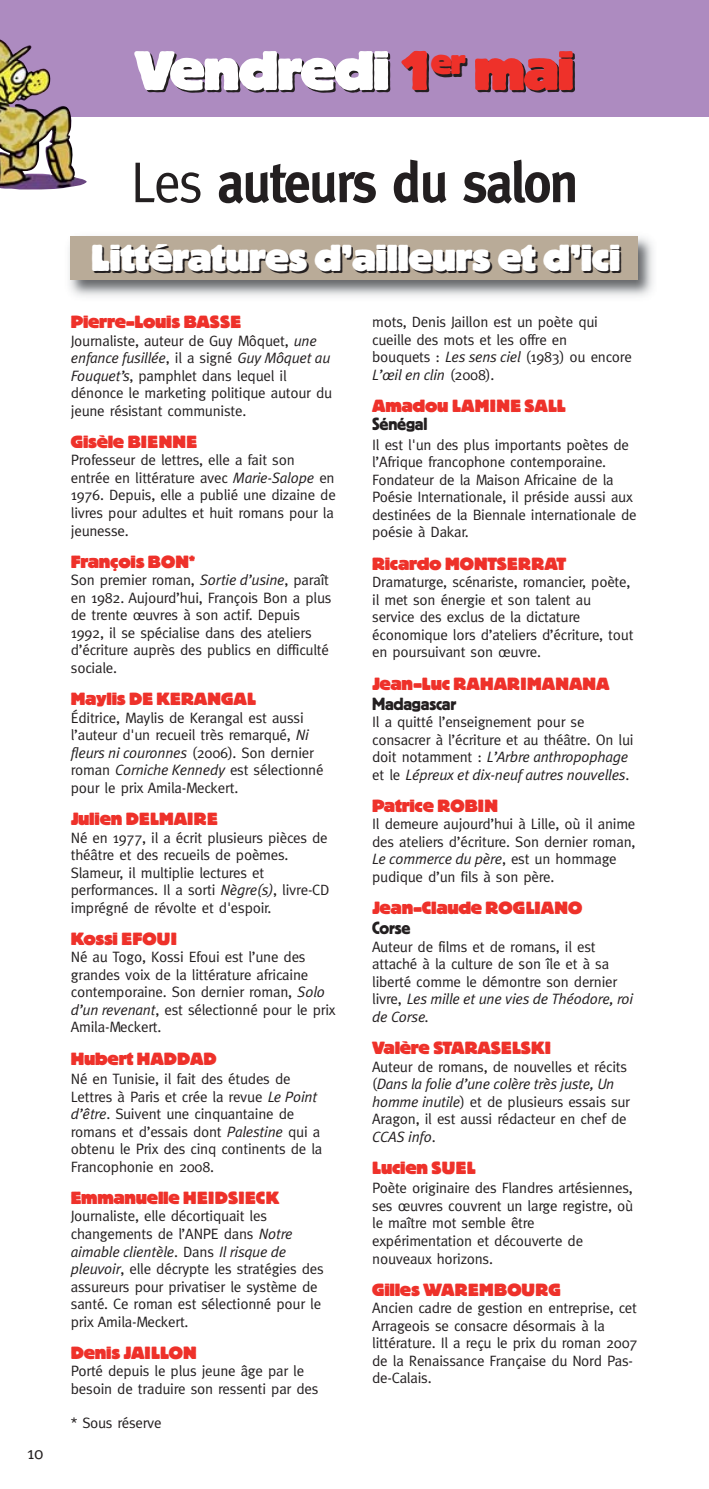
<style>
.page{position:relative;width:709px;height:1489px;background:#fff}
.page>*{position:absolute;margin:0;border:0;box-sizing:border-box;transform-origin:0 0}
.t1{font:700 57.5px "Meta";letter-spacing:-.035em;color:#231f20;scale:.94 1}
.t2{font:800 55px "Block BE";letter-spacing:-.03em;color:#231f20}
.t3{font:800 37px "Block BE";letter-spacing:-.015em;color:#231f20}
.t4{font:800 17.5px "Block BE";letter-spacing:-.015em;color:#ee312a}
.t5{font:800 17.5px "Block BE";letter-spacing:.005em;color:#ee312a}
.t6{font:17.5px "Block BE";letter-spacing:-.015em;color:#231f20}
.t7{font:17.5px "Meta";color:#231f20}
.t8{font:15px/17.5px "Meta";letter-spacing:-.015em;color:#231f20}
.t9{font:italic 15px/17.5px "Meta Plus Normal";letter-spacing:-.015em;color:#231f20}
.s1{font-weight:400}
.s2{font-family:"Meta Plus Normal";font-style:italic}
.s3{font-family:"Meta";font-style:normal}
</style>
<div class="page">
<div style="left:0;top:0;width:709px;height:117px;background:#ad8bc0"></div>
<img style="left:0;top:39px;width:87px;height:151px">
<img style="left:69px;top:236px;width:584px;height:61px">
<div style="left:71px;top:236px;width:567px;height:43px;background:#b9ab98"></div>
<p class="t7" style="left:27px;top:1445px;width:18px">10</p>
<h2 class="t2" style="left:136px;top:53px;width:441px">Vendredi 1<sup>er</sup> mai</h2>
<h1 class="t1" style="left:131px;top:160px;width:478px"><span class="s1">Les</span> auteurs du salon</h1>
<h3 class="t3" style="left:92px;top:246px;width:531px">Littératures d’ailleurs et d’ici</h3>
<p class="t4" style="left:71px;top:316px;width:171px">Pierre-Louis BASSE</p>
<p class="t8" style="left:71px;top:333px;width:247px">Journaliste, auteur de Guy Môquet, <span class="s2">une</span></p>
<p class="t9" style="left:71px;top:350px;width:261px">enfance fusillée<span class="s3">, il a signé</span> Guy Môquet au</p>
<p class="t8" style="left:71px;top:368px;width:263px"><span class="s2">Fouquet’s</span>, pamphlet dans lequel il dénonce le marketing politique autour du jeune résistant communiste.</p>
<p class="t4" style="left:71px;top:435px;width:128px">Gisèle BIENNE</p>
<p class="t8" style="left:71px;top:452px;width:266px">Professeur de lettres, elle a fait son entrée en littérature avec <span class="s2">Marie-Salope</span> en 1976. Depuis, elle a publié une dizaine de livres pour adultes et huit romans pour la jeunesse.</p>
<p class="t4" style="left:71px;top:555px;width:126px">François BON*</p>
<p class="t8" style="left:71px;top:572px;width:262px">Son premier roman, <span class="s2">Sortie d’usine</span>, paraît en 1982. Aujourd’hui, François Bon a plus de trente œuvres à son actif. Depuis 1992, il se spécialise dans des ateliers d’écriture auprès des publics en difficulté sociale.</p>
<p class="t5" style="left:71px;top:692px;width:187px">Maylis DE KERANGAL</p>
<p class="t8" style="left:71px;top:709px;width:240px">Éditrice, Maylis de Kerangal est aussi l’auteur d'un recueil très remarqué, <span class="s2">Ni</span></p>
<p class="t9" style="left:71px;top:745px;width:244px">fleurs ni couronnes <span class="s3">(2006). Son dernier</span></p>
<p class="t8" style="left:71px;top:762px;width:254px">roman <span class="s2">Corniche Kennedy</span> est sélectionné pour le prix Amila-Meckert.</p>
<p class="t4" style="left:71px;top:812px;width:148px">Julien DELMAIRE</p>
<p class="t8" style="left:71px;top:829px;width:260px">Né en 1977, il a écrit plusieurs pièces de théâtre et des recueils de poèmes.<br>Slameur, il multiplie lectures et performances. Il a sorti <span class="s2">Nègre(s)</span>, livre-CD imprégné de révolte et d'espoir.</p>
<p class="t4" style="left:71px;top:932px;width:107px">Kossi EFOUI</p>
<p class="t8" style="left:71px;top:949px;width:266px">Né au Togo, Kossi Efoui est l’une des grandes voix de la littérature africaine contemporaine. Son dernier roman, <span class="s2">Solo d’un revenant</span>, est sélectionné pour le prix Amila-Meckert.</p>
<p class="t4" style="left:71px;top:1052px;width:147px">Hubert HADDAD</p>
<p class="t8" style="left:71px;top:1071px;width:253px">Né en Tunisie, il fait des études de Lettres à Paris et crée la revue <span class="s2">Le Point d’être</span>. Suivent une cinquantaine de romans et d’essais dont <span class="s2">Palestine</span> qui a obtenu le Prix des cinq continents de la Francophonie en 2008.</p>
<p class="t4" style="left:71px;top:1191px;width:210px">Emmanuelle HEIDSIECK</p>
<p class="t8" style="left:71px;top:1208px;width:223px">Journaliste, elle décortiquait les changements de l’ANPE dans <span class="s2">Notre</span></p>
<p class="t9" style="left:71px;top:1243px;width:217px">aimable clientèle<span class="s3">. Dans</span> Il risque de</p>
<p class="t8" style="left:71px;top:1261px;width:254px"><span class="s2">pleuvoir</span>, elle décrypte les stratégies des assureurs pour privatiser le système de santé. Ce roman est sélectionné pour le prix Amila-Meckert.</p>
<p class="t4" style="left:71px;top:1346px;width:127px">Denis JAILLON</p>
<p class="t8" style="left:71px;top:1363px;width:249px">Porté depuis le plus jeune âge par le besoin de traduire son ressenti par des</p>
<p class="t8" style="left:71px;top:1414px;width:92px">* Sous réserve</p>
<p class="t8" style="left:372px;top:314px;width:261px">mots, Denis Jaillon est un poète qui cueille des mots et les offre en<br>bouquets : <span class="s2">Les sens ciel</span> (1983) ou encore</p>
<p class="t9" style="left:372px;top:367px;width:124px">L’œil en clin <span class="s3">(2008).</span></p>
<p class="t4" style="left:372px;top:400px;width:195px">Amadou LAMINE SALL</p>
<p class="t6" style="left:372px;top:418px;width:57px">Sénégal</p>
<p class="t8" style="left:372px;top:437px;width:266px">Il est l'un des plus importants poètes de l’Afrique francophone contemporaine.<br>Fondateur de la Maison Africaine de la Poésie Internationale, il préside aussi aux destinées de la Biennale internationale de poésie à Dakar.</p>
<p class="t4" style="left:372px;top:557px;width:196px">Ricardo MONTSERRAT</p>
<p class="t8" style="left:372px;top:574px;width:263px">Dramaturge, scénariste, romancier, poète, il met son énergie et son talent au service des exclus de la dictature économique lors d’ateliers d’écriture, tout en poursuivant son œuvre.</p>
<p class="t5" style="left:372px;top:677px;width:239px">Jean-Luc RAHARIMANANA</p>
<p class="t6" style="left:372px;top:697px;width:85px">Madagascar</p>
<p class="t8" style="left:372px;top:714px;width:263px">Il a quitté l’enseignement pour se consacrer à l’écriture et au théâtre. On lui</p>
<p class="t9" style="left:372px;top:749px;width:259px"><span class="s3">doit notamment :</span> L’Arbre anthropophage <span class="s3">et le</span> Lépreux et dix-neuf autres nouvelles<span class="s3">.</span></p>
<p class="t4" style="left:372px;top:799px;width:127px">Patrice ROBIN</p>
<p class="t8" style="left:372px;top:816px;width:265px">Il demeure aujourd’hui à Lille, où il anime des ateliers d’écriture. Son dernier roman,</p>
<p class="t9" style="left:372px;top:851px;width:246px">Le commerce du père<span class="s3">, est un hommage</span></p>
<p class="t8" style="left:372px;top:869px;width:184px">pudique d’un fils à son père.</p>
<p class="t4" style="left:372px;top:901px;width:211px">Jean-Claude ROGLIANO</p>
<p class="t6" style="left:372px;top:921px;width:40px">Corse</p>
<p class="t8" style="left:372px;top:939px;width:246px">Auteur de films et de romans, il est attaché à la culture de son île et à sa liberté comme le démontre son dernier</p>
<p class="t9" style="left:372px;top:991px;width:262px"><span class="s3">livre,</span> Les mille et une vies de Théodore, roi de Corse.</p>
<p class="t4" style="left:372px;top:1041px;width:180px">Valère STARASELSKI</p>
<p class="t8" style="left:372px;top:1058px;width:256px">Auteur de romans, de nouvelles et récits</p>
<p class="t9" style="left:372px;top:1076px;width:244px"><span class="s3">(</span>Dans la folie d’une colère très juste, Un</p>
<p class="t8" style="left:372px;top:1093px;width:259px"><span class="s2">homme inutile</span>) et de plusieurs essais sur<br>Aragon, il est aussi rédacteur en chef de</p>
<p class="t9" style="left:372px;top:1128px;width:65px">CCAS info<span class="s3">.</span></p>
<p class="t4" style="left:372px;top:1161px;width:105px">Lucien SUEL</p>
<p class="t8" style="left:372px;top:1180px;width:262px">Poète originaire des Flandres artésiennes, ses œuvres couvrent un large registre, où le maître mot semble être expérimentation et découverte de nouveaux horizons.</p>
<p class="t5" style="left:372px;top:1283px;width:190px">Gilles WAREMBOURG</p>
<p class="t8" style="left:372px;top:1300px;width:267px">Ancien cadre de gestion en entreprise, cet Arrageois se consacre désormais à la littérature. Il a reçu le prix du roman 2007 de la Renaissance Française du Nord Pas&shy;de-Calais.</p>
</div>
